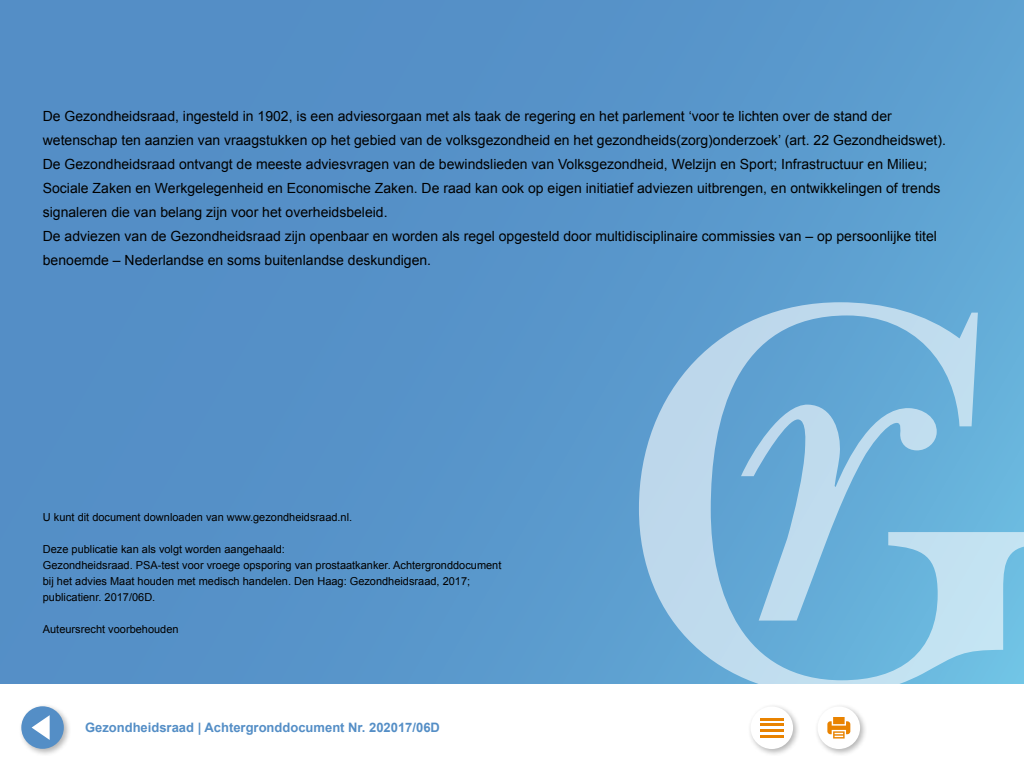
<style>
.page{position:relative;width:1024px;height:768px;background:#fff}
.page>*{position:absolute;margin:0;border:0;box-sizing:border-box;transform-origin:0 0}
.t1{font:14px/24px "Arial";color:#000}
.t2{font:700 13px "Arial";color:#548ec6}
.t3{font:11px/16px "Arial";color:#000}
</style>
<div class="page">
<div style="left:0;top:0;width:1024px;height:683px;background:linear-gradient(to right,#528bc4,#5ea2d1)"></div>
<svg style="left:639px;top:302px;width:385px;height:381px;background:#85bcdf"></svg>
<svg style="left:741px;top:404px;width:196px;height:217px;background:#7eb9dd"></svg>
<div style="left:814px;top:703px;width:53px;height:53px;background:#000;opacity:.3"></div>
<div style="left:818px;top:707px;width:42px;height:42px;background:#fff;border-radius:50%"></div>
<svg style="left:827px;top:717px;width:23px;height:22px"></svg>
<div style="left:747px;top:703px;width:53px;height:53px;background:#000;opacity:.3"></div>
<div style="left:751px;top:707px;width:42px;height:42px;background:#fff;border-radius:50%"></div>
<hr style="left:760px;top:718px;width:24px;height:2px;background:#e98300">
<hr style="left:760px;top:724px;width:24px;height:2px;background:#e98300">
<hr style="left:760px;top:730px;width:24px;height:2px;background:#e98300">
<hr style="left:760px;top:735px;width:24px;height:2px;background:#e98300">
<div style="left:18px;top:703px;width:53px;height:53px;background:#000;opacity:.3"></div>
<div style="left:21px;top:706px;width:43px;height:43px;background:#548ec6;border-radius:50%"></div>
<svg style="left:32px;top:715px;width:18px;height:25px"></svg>
<p class="t1" style="left:43px;top:104px;width:905px">De Gezondheidsraad, ingesteld in 1902, is een adviesorgaan met als taak de regering en het parlement ‘voor te lichten over de stand der wetenschap ten aanzien van vraagstukken op het gebied van de volksgezondheid en het gezondheids(zorg)onderzoek’ (art. 22 Gezondheidswet).<br>De Gezondheidsraad ontvangt de meeste adviesvragen van de bewindslieden van Volksgezondheid, Welzijn en Sport; Infrastructuur en Milieu; Sociale Zaken en Werkgelegenheid en Economische Zaken. De raad kan ook op eigen initiatief adviezen uitbrengen, en ontwikkelingen of trends signaleren die van belang zijn voor het overheidsbeleid.<br>De adviezen van de Gezondheidsraad zijn openbaar en worden als regel opgesteld door multidisciplinaire commissies van – op persoonlijke titel benoemde – Nederlandse en soms buitenlandse deskundigen.</p>
<p class="t3" style="left:43px;top:509px;width:311px">U kunt dit document downloaden van www.gezondheidsraad.nl.</p>
<p class="t3" style="left:43px;top:541px;width:460px">Deze publicatie kan als volgt worden aangehaald:<br>Gezondheidsraad. PSA-test voor vroege opsporing van prostaatkanker. Achtergronddocument bij het advies Maat houden met medisch handelen. Den Haag: Gezondheidsraad, 2017; publicatienr. 2017/06D.</p>
<p class="t3" style="left:43px;top:621px;width:137px">Auteursrecht voorbehouden</p>
<p class="t2" style="left:85px;top:719px;width:356px">Gezondheidsraad | Achtergronddocument Nr. 202017/06D</p>
</div>
